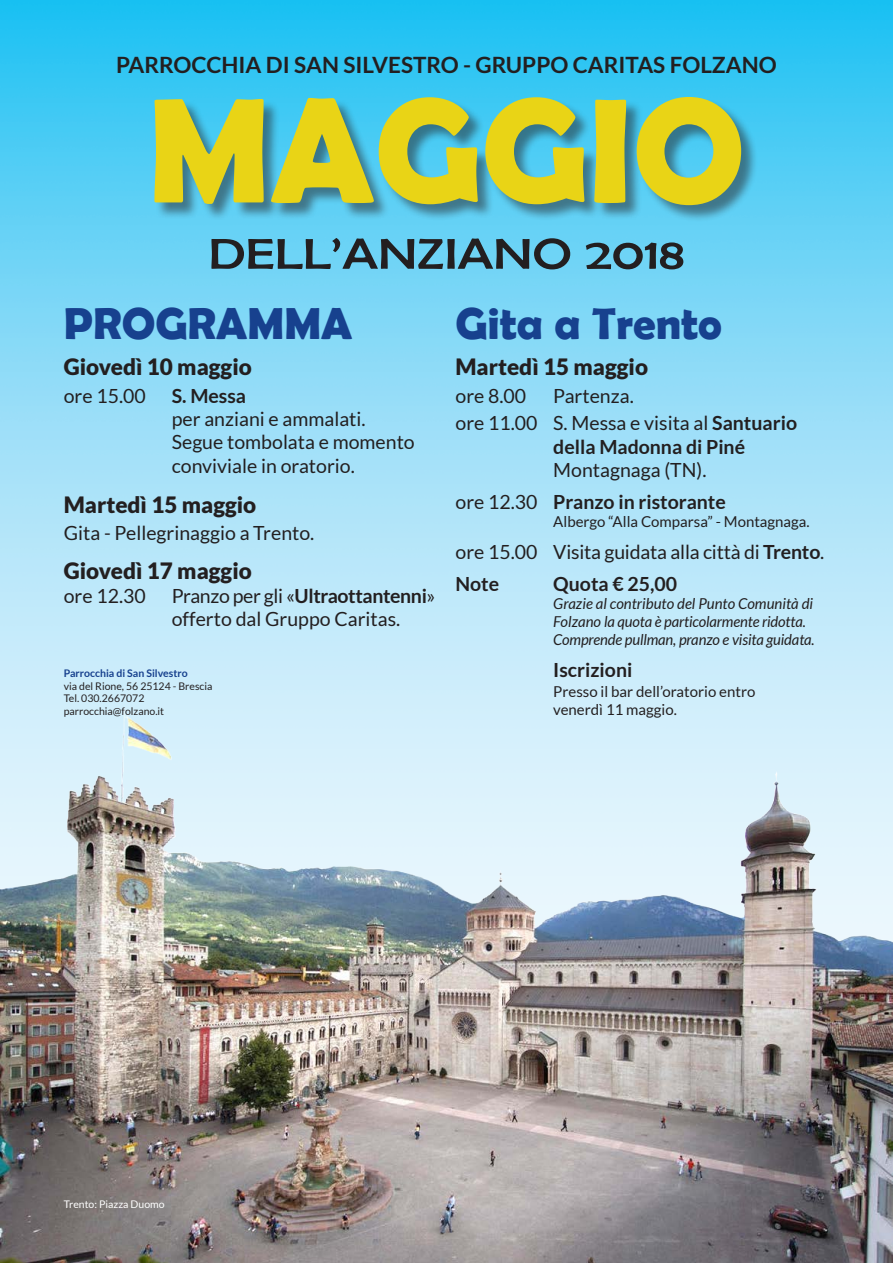
<style>
.page{position:relative;width:893px;height:1263px;background:#fff}
.page>*{position:absolute;margin:0;border:0;box-sizing:border-box;transform-origin:0 0}
.t1{font:700 150px "Berlin Sans FB Demi";color:#e9d416}
.t2{font:700 45px "Berlin Sans FB Demi";color:#17418e}
.t3{font:43.5px "Berlin Sans FB";color:#231f20;scale:1.25 1}
.t4{font:900 22.5px "Lato";color:#231f20}
.t5{font:700 22.5px "Lato";color:#231f20}
.t6{font:19.5px/23.4px "Lato";color:#231f20}
.t7{font:700 19.5px/23.4px "Lato";color:#231f20}
.t8{font:700 19.5px "Lato";letter-spacing:-.02em;color:#231f20}
.t9{font:italic 15px/18px "Lato";letter-spacing:-.01em;color:#231f20}
.t10{font:15px "Lato";color:#231f20}
.t11{font:10.5px "Lato";color:#231f20}
.t12{font:700 10.5px "Lato";color:#17418e}
.t13{font:10.5px "Lato";color:#fff}
.s1{font-weight:400}
.s2{font-weight:700}
</style>
<div class="page">
<img style="left:0;top:0;width:893px;height:707px">
<div style="left:155px;top:98px;width:603px;height:124px;background:#231f20;opacity:.5"></div>
<img style="left:0;top:707px;width:893px;height:556px">
<p class="t5" style="left:116px;top:52px;width:662px">PARROCCHIA DI SAN SILVESTRO - GRUPPO CARITAS FOLZANO</p>
<p class="t1" style="left:148px;top:64px;width:599px">MAGGIO</p>
<p class="t3" style="left:209px;top:230px;width:382px">DELL’ANZIANO 2018</p>
<p class="t2" style="left:64px;top:298px;width:290px">PROGRAMMA</p>
<p class="t4" style="left:64px;top:354px;width:190px">Giovedì 10 maggio</p>
<p class="t6" style="left:64px;top:384px;width:84px">ore 15.00</p>
<p class="t7" style="left:172px;top:384px;width:76px">S. Messa</p>
<p class="t6" style="left:172px;top:407px;width:195px">per anziani e ammalati.</p>
<p class="t6" style="left:172px;top:431px;width:245px">Segue tombolata e momento conviviale in oratorio.</p>
<p class="t4" style="left:64px;top:491px;width:194px">Martedì 15 maggio</p>
<p class="t6" style="left:64px;top:521px;width:252px">Gita - Pellegrinaggio a Trento.</p>
<p class="t4" style="left:64px;top:558px;width:190px">Giovedì 17 maggio</p>
<p class="t6" style="left:64px;top:584px;width:84px">ore 12.30</p>
<p class="t8" style="left:172px;top:584px;width:265px"><span class="s1">Pranzo per gli «</span>Ultraottantenni<span class="s1">»</span></p>
<p class="t6" style="left:172px;top:607px;width:230px">offerto dal Gruppo Caritas.</p>
<p class="t12" style="left:64px;top:667px;width:125px">Parrocchia di San Silvestro</p>
<p class="t11" style="left:64px;top:680px;width:150px">via del Rione, 56 25124 - Brescia</p>
<p class="t11" style="left:64px;top:693px;width:82px">Tel. 030.2667072</p>
<p class="t11" style="left:64px;top:705px;width:102px">parrocchia@folzano.it</p>
<p class="t2" style="left:455px;top:298px;width:268px">Gita a Trento</p>
<p class="t4" style="left:455px;top:354px;width:194px">Martedì 15 maggio</p>
<p class="t6" style="left:455px;top:384px;width:72px">ore 8.00</p>
<p class="t6" style="left:553px;top:384px;width:82px">Partenza.</p>
<p class="t7" style="left:553px;top:411px;width:245px;text-indent:-98px"><span class="s1">ore 11.00 S. Messa e visita al</span> Santuario della Madonna di Piné</p>
<p class="t6" style="left:553px;top:458px;width:155px">Montagnaga (TN).</p>
<p class="t7" style="left:455px;top:490px;width:272px"><span class="s1">ore 12.30</span> Pranzo in ristorante</p>
<p class="t10" style="left:553px;top:513px;width:258px">Albergo “Alla Comparsa” - Montagnaga.</p>
<p class="t6" style="left:455px;top:540px;width:370px">ore 15.00 Visita guidata alla città di <span class="s2">Trento</span>.</p>
<p class="t7" style="left:455px;top:572px;width:45px">Note</p>
<p class="t7" style="left:553px;top:572px;width:125px">Quota € 25,00</p>
<p class="t9" style="left:553px;top:595px;width:261px">Grazie al contributo del Punto Comunità di<br>Folzano la quota è particolarmente ridotta.</p>
<p class="t9" style="left:553px;top:631px;width:263px">Comprende pullman, pranzo e visita guidata.</p>
<p class="t7" style="left:553px;top:658px;width:81px">Iscrizioni</p>
<p class="t10" style="left:553px;top:683px;width:204px">Presso il bar dell’oratorio entro</p>
<p class="t10" style="left:553px;top:701px;width:125px">venerdì 11 maggio.</p>
<p class="t13" style="left:64px;top:1198px;width:102px">Trento: Piazza Duomo</p>
</div>
